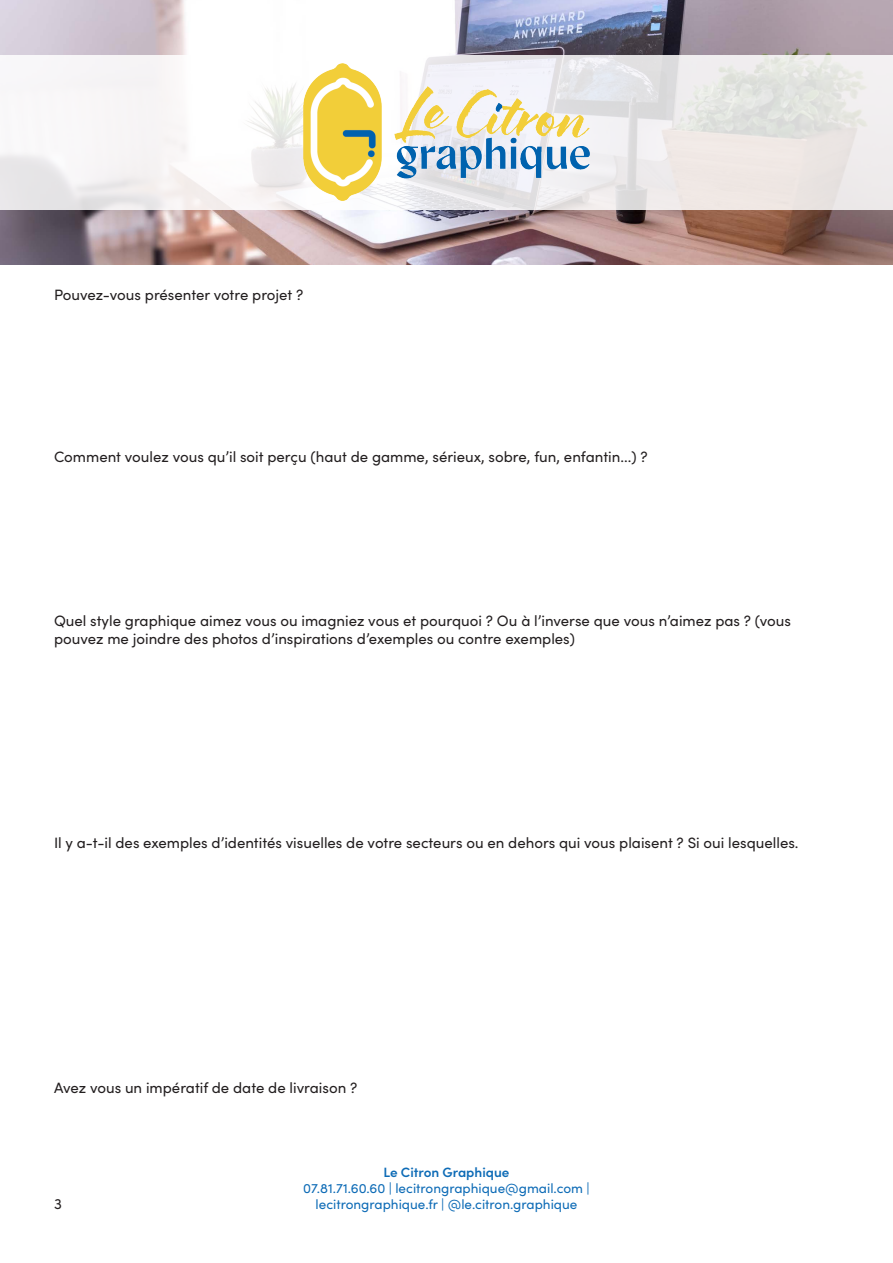
<style>
.page{position:relative;width:893px;height:1263px;background:#fff}
.page>*{position:absolute;margin:0;border:0;box-sizing:border-box;transform-origin:0 0}
.t1{font:15px/18px "Sofia Pro";color:#231f20}
.t2{font:13.5px/16.2px "Sofia Pro";color:#0d6bb6;text-align:center}
.t3{font:600 13.5px "Sofia Pro";color:#0d6bb6}
</style>
<div class="page">
<img style="left:0;top:0;width:893px;height:264px">
<svg style="left:0;top:55px;width:893px;height:154px"></svg>
<img style="left:304px;top:64px;width:289px;height:136px">
<p class="t1" style="left:54px;top:285px;width:251px">Pouvez-vous présenter votre projet ?</p>
<p class="t1" style="left:54px;top:446px;width:595px">Comment voulez vous qu’il soit perçu (haut de gamme, sérieux, sobre, fun, enfantin...) ?</p>
<p class="t1" style="left:54px;top:611px;width:738px">Quel style graphique aimez vous ou imagniez vous et pourquoi ? Ou à l’inverse que vous n’aimez pas ? (vous pouvez me joindre des photos d’inspirations d’exemples ou contre exemples)</p>
<p class="t1" style="left:54px;top:833px;width:746px">Il y a-t-il des exemples d’identités visuelles de votre secteurs ou en dehors qui vous plaisent ? Si oui lesquelles.</p>
<p class="t1" style="left:54px;top:1078px;width:305px">Avez vous un impératif de date de livraison ?</p>
<p class="t1" style="left:54px;top:1194px;width:9px">3</p>
<p class="t3" style="left:383px;top:1162px;width:128px">Le Citron Graphique</p>
<p class="t2" style="left:303px;top:1179px;width:288px">07.81.71.60.60 | lecitrongraphique@gmail.com | lecitrongraphique.fr | @le.citron.graphique</p>
</div>
